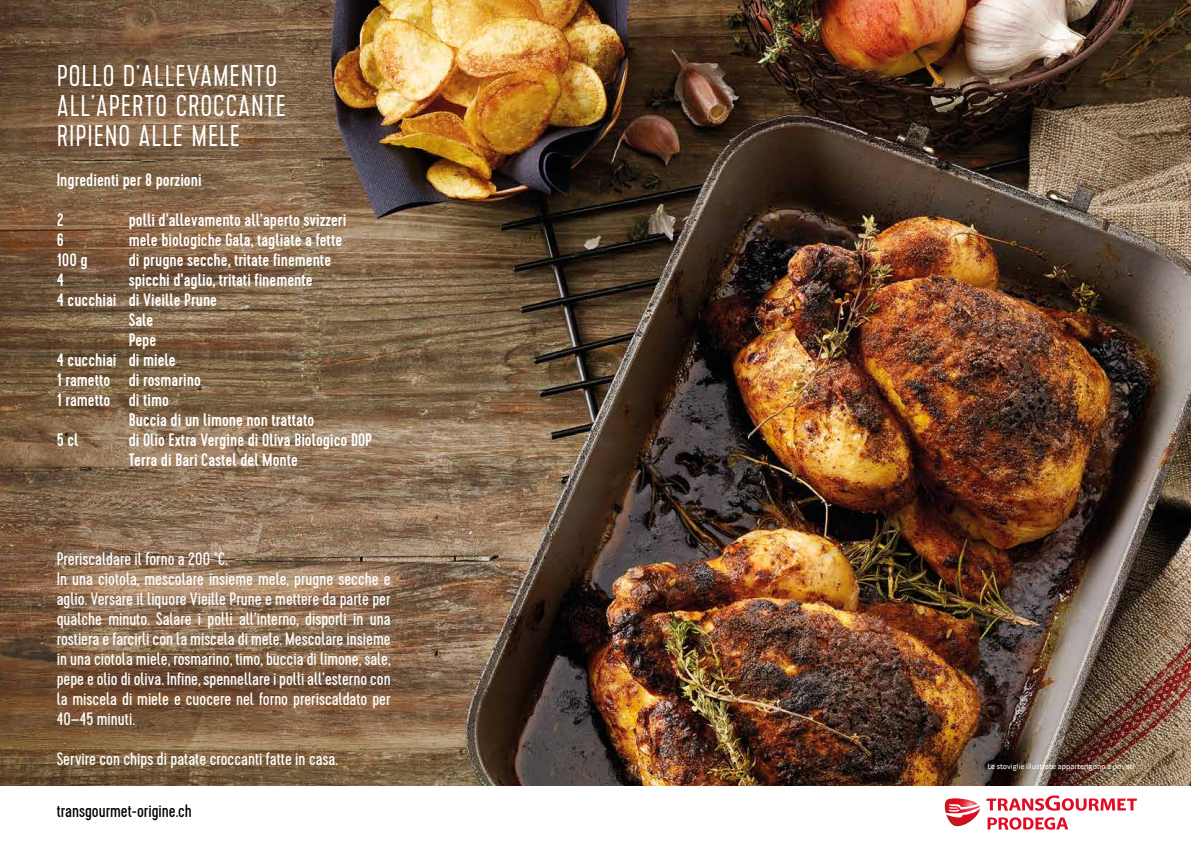
<style>
.page{position:relative;width:1191px;height:842px;background:#fff}
.page>*{position:absolute;margin:0;border:0;box-sizing:border-box;transform-origin:0 0}
.t1{font:300 30px/30px "Cervo";letter-spacing:.03em;color:#fff}
.t2{font:18px/20px "Cervo";color:#fff}
.t3{font:500 18px/20px "Cervo";color:#fff}
.t4{font:18px "Cervo";color:#000}
.t5{font:8px "Transgourmet";color:#fff}
</style>
<div class="page">
<img style="left:0;top:0;width:1191px;height:786px">
<svg style="left:944px;top:795px;width:193px;height:35px"></svg>
<h1 class="t1" style="left:57px;top:62px;width:231px">POLLO D’ALLEVAMENTO<br>ALL’APERTO CROCCANTE<br>RIPIENO ALLE MELE</h1>
<p class="t3" style="left:57px;top:170px;width:146px">Ingredienti per 8 porzioni</p>
<p class="t3" style="left:57px;top:210px;width:9px">2</p>
<p class="t3" style="left:129px;top:210px;width:219px">polli d’allevamento all’aperto svizzeri</p>
<p class="t3" style="left:57px;top:230px;width:9px">6</p>
<p class="t3" style="left:129px;top:230px;width:215px">mele biologiche Gala, tagliate a fette</p>
<p class="t3" style="left:57px;top:250px;width:33px">100 g</p>
<p class="t3" style="left:129px;top:250px;width:204px">di prugne secche, tritate finemente</p>
<p class="t3" style="left:57px;top:270px;width:9px">4</p>
<p class="t3" style="left:129px;top:270px;width:185px">spicchi d’aglio, tritati finemente</p>
<p class="t3" style="left:57px;top:290px;width:162px">4 cucchiai di Vieille Prune</p>
<p class="t3" style="left:129px;top:310px;width:26px">Sale</p>
<p class="t3" style="left:129px;top:330px;width:29px">Pepe</p>
<p class="t3" style="left:57px;top:350px;width:120px">4 cucchiai di miele</p>
<p class="t3" style="left:57px;top:370px;width:146px">1 rametto di rosmarino</p>
<p class="t3" style="left:57px;top:390px;width:114px">1 rametto di timo</p>
<p class="t3" style="left:129px;top:410px;width:187px">Buccia di un limone non trattato</p>
<p class="t3" style="left:57px;top:430px;width:23px">5 cl</p>
<p class="t3" style="left:129px;top:430px;width:245px">di Olio Extra Vergine di Oliva Biologico DOP<br>Terra di Bari Castel del Monte</p>
<p class="t2" style="left:57px;top:550px;width:335px">Preriscaldare il forno a 200 °C.<br>In una ciotola, mescolare insieme mele, prugne secche e aglio. Versare il liquore Vieille Prune e mettere da parte per qualche minuto. Salare i polli all’interno, disporli in una rostiera e farcirli con la miscela di mele. Mescolare insieme in una ciotola miele, rosmarino, timo, buccia di limone, sale, pepe e olio di oliva. Infine, spennellare i polli all’esterno con la miscela di miele e cuocere nel forno preriscaldato per 40–45 minuti.</p>
<p class="t2" style="left:57px;top:750px;width:283px">Servire con chips di patate croccanti fatte in casa.</p>
<p class="t4" style="left:57px;top:801px;width:137px">transgourmet-origine.ch</p>
<p class="t5" style="left:987px;top:762px;width:148px">Le stoviglie illustrate appartengono a privati</p>
</div>
